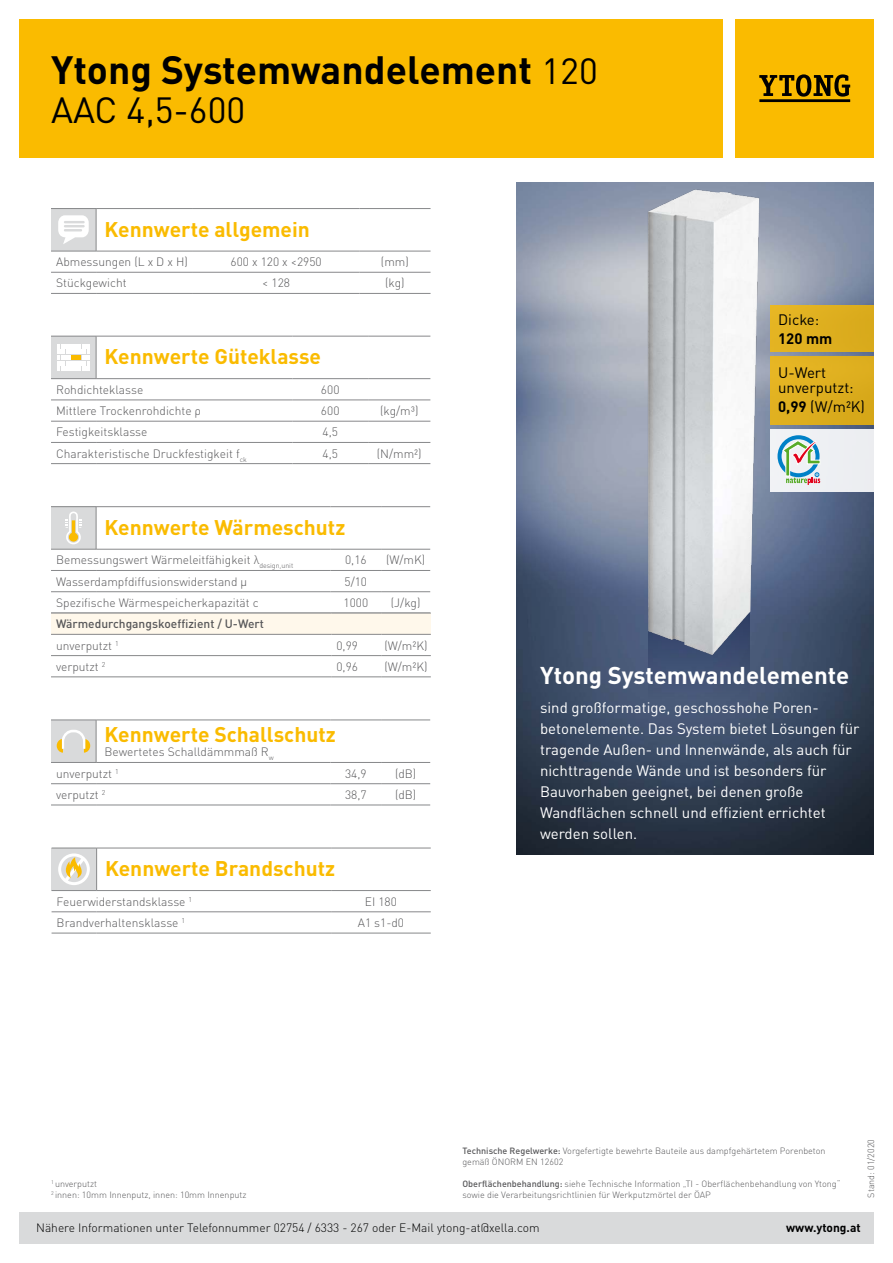
<style>
.page{position:relative;width:893px;height:1263px;background:#fff}
.page>*{position:absolute;margin:0;border:0;box-sizing:border-box;transform-origin:0 0}
.t1{font:700 39px "DIN Pro";color:#000}
.t2{font:36px "DIN Pro";color:#000}
.t3{font:700 24px "DIN Pro";color:#fff}
.t4{font:700 21px "DIN Pro";color:#fabb00}
.t5{font:15px/21px "DIN Pro";color:#fff}
.t6{font:15px/15px "DIN Pro";color:#000}
.t7{font:700 15px "DIN Pro";color:#000}
.t8{font:300 12px/21.8px "DIN Pro";color:#58585a}
.t9{font:300 12px "DIN Pro";color:#000}
.t10{font:500 12px/21.3px "DIN Pro";color:#58585a}
.t11{font:700 12px "DIN Pro";color:#000}
.t12{font:300 9px/10.8px "DIN Pro";color:#58585a}
.s1{font-weight:400;font-size:36px}
.s2{font-weight:300}
.s3{font-weight:700}
.s4{font-weight:500}
</style>
<div class="page">
<div style="left:19px;top:19px;width:704px;height:138px;background:#fabb00"></div>
<div style="left:736px;top:19px;width:138px;height:138px;background:#fabb00"></div>
<svg style="left:759px;top:74px;width:91px;height:23px"></svg>
<hr style="left:759px;top:99px;width:91px;height:3px;background:#000">
<div style="left:19px;top:1212px;width:855px;height:32px;background:#d9dadb"></div>
<svg style="left:51px;top:337px;width:379px;height:84px"></svg>
<hr style="left:51px;top:336px;width:45px;height:1px;background:#87888a">
<hr style="left:96px;top:336px;width:196px;height:1px;background:#87888a">
<hr style="left:292px;top:336px;width:76px;height:1px;background:#87888a">
<hr style="left:368px;top:336px;width:62px;height:1px;background:#87888a">
<hr style="left:51px;top:378px;width:45px;height:1px;background:#87888a">
<hr style="left:96px;top:378px;width:196px;height:1px;background:#87888a">
<hr style="left:292px;top:378px;width:76px;height:1px;background:#87888a">
<hr style="left:368px;top:378px;width:62px;height:1px;background:#87888a">
<hr style="left:51px;top:400px;width:45px;height:1px;background:#87888a">
<hr style="left:96px;top:400px;width:196px;height:1px;background:#87888a">
<hr style="left:292px;top:400px;width:76px;height:1px;background:#87888a">
<hr style="left:368px;top:400px;width:62px;height:1px;background:#87888a">
<hr style="left:51px;top:421px;width:45px;height:1px;background:#87888a">
<hr style="left:96px;top:421px;width:196px;height:1px;background:#87888a">
<hr style="left:292px;top:421px;width:76px;height:1px;background:#87888a">
<hr style="left:368px;top:421px;width:62px;height:1px;background:#87888a">
<hr style="left:51px;top:442px;width:45px;height:1px;background:#87888a">
<hr style="left:96px;top:442px;width:196px;height:1px;background:#87888a">
<hr style="left:292px;top:442px;width:76px;height:1px;background:#87888a">
<hr style="left:368px;top:442px;width:62px;height:1px;background:#87888a">
<hr style="left:51px;top:463px;width:45px;height:1px;background:#87888a">
<hr style="left:96px;top:463px;width:196px;height:1px;background:#87888a">
<hr style="left:292px;top:463px;width:76px;height:1px;background:#87888a">
<hr style="left:368px;top:463px;width:62px;height:1px;background:#87888a">
<hr style="left:96px;top:336px;width:1px;height:42px;background:#87888a">
<svg style="left:58px;top:344px;width:31px;height:27px"></svg>
<hr style="left:51px;top:506px;width:45px;height:1px;background:#87888a">
<hr style="left:96px;top:506px;width:235px;height:1px;background:#87888a">
<hr style="left:331px;top:506px;width:50px;height:1px;background:#87888a">
<hr style="left:381px;top:506px;width:49px;height:1px;background:#87888a">
<svg style="left:51px;top:507px;width:379px;height:106px"></svg>
<hr style="left:52px;top:933px;width:45px;height:1px;background:#87888a">
<hr style="left:97px;top:933px;width:234px;height:1px;background:#87888a">
<hr style="left:331px;top:933px;width:100px;height:1px;background:#87888a">
<svg style="left:52px;top:848px;width:379px;height:85px"></svg>
<div style="left:51px;top:613px;width:380px;height:21px;background:#fff8eb"></div>
<svg style="left:51px;top:656px;width:380px;height:21px"></svg>
<hr style="left:51px;top:613px;width:280px;height:1px;background:#87888a">
<hr style="left:331px;top:613px;width:50px;height:1px;background:#87888a">
<hr style="left:381px;top:613px;width:50px;height:1px;background:#87888a">
<hr style="left:51px;top:634px;width:280px;height:1px;background:#87888a">
<hr style="left:331px;top:634px;width:50px;height:1px;background:#87888a">
<hr style="left:381px;top:634px;width:50px;height:1px;background:#87888a">
<hr style="left:51px;top:655px;width:280px;height:1px;background:#87888a">
<hr style="left:331px;top:655px;width:50px;height:1px;background:#87888a">
<hr style="left:381px;top:655px;width:50px;height:1px;background:#87888a">
<hr style="left:51px;top:677px;width:280px;height:1px;background:#87888a">
<hr style="left:331px;top:677px;width:50px;height:1px;background:#87888a">
<hr style="left:381px;top:677px;width:50px;height:1px;background:#87888a">
<hr style="left:51px;top:805px;width:45px;height:1px;background:#87888a">
<hr style="left:96px;top:805px;width:235px;height:1px;background:#87888a">
<hr style="left:331px;top:805px;width:50px;height:1px;background:#87888a">
<hr style="left:381px;top:805px;width:49px;height:1px;background:#87888a">
<svg style="left:51px;top:720px;width:379px;height:85px"></svg>
<hr style="left:51px;top:208px;width:45px;height:1px;background:#87888a">
<hr style="left:96px;top:208px;width:97px;height:1px;background:#87888a">
<hr style="left:193px;top:208px;width:166px;height:1px;background:#87888a">
<hr style="left:359px;top:208px;width:72px;height:1px;background:#87888a">
<hr style="left:51px;top:293px;width:45px;height:1px;background:#87888a">
<hr style="left:96px;top:293px;width:97px;height:1px;background:#87888a">
<hr style="left:193px;top:293px;width:166px;height:1px;background:#87888a">
<hr style="left:359px;top:293px;width:72px;height:1px;background:#87888a">
<svg style="left:51px;top:209px;width:380px;height:64px"></svg>
<img style="left:516px;top:183px;width:358px;height:672px">
<div style="left:771px;top:305px;width:103px;height:47px;background:#deaf1f"></div>
<div style="left:771px;top:356px;width:103px;height:69px;background:#deaf1f"></div>
<div style="left:771px;top:429px;width:103px;height:62px;background:#edeff2"></div>
<div style="left:777px;top:435px;width:42px;height:42px;border:4px solid #0081c7;border-radius:50%"></div>
<svg style="left:782px;top:440px;width:38px;height:44px"></svg>
<div style="left:648px;top:607px;width:102px;height:92px;background:#455476"></div>
<img style="left:627px;top:186px;width:149px;height:478px">
<h1 class="t1" style="left:51px;top:38px;width:548px">Ytong Systemwandelement <span class="s1">120</span></h1>
<h2 class="t2" style="left:51px;top:82px;width:196px">AAC 4,5-600</h2>
<h3 class="t4" style="left:105px;top:211px;width:207px">Kennwerte allgemein</h3>
<p class="t8" style="left:56px;top:251px;width:133px">Abmessungen (L x D x H)</p>
<p class="t8" style="left:231px;top:251px;width:93px">600 x 120 x &lt;2950</p>
<p class="t8" style="left:381px;top:251px;width:29px">(mm)</p>
<p class="t8" style="left:56px;top:272px;width:72px">Stückgewicht</p>
<p class="t8" style="left:262px;top:272px;width:29px">&lt; 128</p>
<p class="t8" style="left:385px;top:272px;width:21px">(kg)</p>
<h3 class="t4" style="left:105px;top:339px;width:218px">Kennwerte Güteklasse</h3>
<p class="t8" style="left:56px;top:378px;width:89px">Rohdichteklasse</p>
<p class="t8" style="left:321px;top:378px;width:20px">600</p>
<p class="t8" style="left:56px;top:399px;width:146px">Mittlere Trockenrohdichte ρ</p>
<p class="t8" style="left:321px;top:399px;width:20px">600</p>
<p class="t8" style="left:380px;top:399px;width:40px">(kg/m³)</p>
<p class="t8" style="left:56px;top:421px;width:93px">Festigkeitsklasse</p>
<p class="t8" style="left:323px;top:421px;width:17px">4,5</p>
<p class="t8" style="left:56px;top:442px;width:192px">Charakteristische Druckfestigkeit f<sub>ck</sub></p>
<p class="t8" style="left:323px;top:442px;width:17px">4,5</p>
<p class="t8" style="left:377px;top:442px;width:46px">(N/mm²)</p>
<h3 class="t4" style="left:105px;top:510px;width:242px">Kennwerte Wärmeschutz</h3>
<p class="t8" style="left:56px;top:549px;width:239px">Bemessungswert Wärmeleitfähigkeit λ<sub>design,unit</sub></p>
<p class="t8" style="left:345px;top:549px;width:23px">0,16</p>
<p class="t8" style="left:386px;top:549px;width:41px">(W/mK)</p>
<p class="t8" style="left:56px;top:570px;width:193px">Wasserdampfdiffusionswiderstand µ</p>
<p class="t8" style="left:345px;top:570px;width:24px">5/10</p>
<p class="t8" style="left:56px;top:591px;width:204px">Spezifische Wärmespeicherkapazität c</p>
<p class="t8" style="left:344px;top:591px;width:26px">1000</p>
<p class="t8" style="left:391px;top:591px;width:31px">(J/kg)</p>
<p class="t10" style="left:56px;top:613px;width:209px">Wärmedurchgangskoeffizient / U-Wert <span class="s2">unverputzt</span> <sup>1</sup></p>
<p class="t8" style="left:336px;top:634px;width:23px">0,99</p>
<p class="t8" style="left:384px;top:634px;width:45px">(W/m²K)</p>
<p class="t8" style="left:56px;top:655px;width:51px">verputzt <sup>2</sup></p>
<p class="t8" style="left:336px;top:655px;width:23px">0,96</p>
<p class="t8" style="left:384px;top:655px;width:45px">(W/m²K)</p>
<h3 class="t4" style="left:105px;top:717px;width:233px">Kennwerte Schallschutz</h3>
<p class="t8" style="left:56px;top:740px;width:219px;text-indent:48px">Bewertetes Schalldämmmaß R<sub>w </sub>unverputzt <sup>1</sup></p>
<p class="t8" style="left:345px;top:762px;width:23px">34,9</p>
<p class="t8" style="left:395px;top:762px;width:23px">(dB)</p>
<p class="t8" style="left:56px;top:783px;width:51px">verputzt <sup>2</sup></p>
<p class="t8" style="left:345px;top:783px;width:23px">38,7</p>
<p class="t8" style="left:395px;top:783px;width:23px">(dB)</p>
<h3 class="t4" style="left:105px;top:851px;width:232px">Kennwerte Brandschutz</h3>
<p class="t8" style="left:57px;top:890px;width:137px">Feuerwiderstandsklasse <sup>1</sup></p>
<p class="t8" style="left:365px;top:890px;width:34px">EI 180</p>
<p class="t8" style="left:57px;top:911px;width:130px">Brandverhaltensklasse <sup>1</sup></p>
<p class="t8" style="left:358px;top:911px;width:48px">A1 s1-d0</p>
<p class="t6" style="left:778px;top:310px;width:43px">Dicke:</p>
<p class="t7" style="left:778px;top:326px;width:56px">120 mm</p>
<p class="t6" style="left:778px;top:364px;width:77px">U-Wert unverputzt:</p>
<p class="t6" style="left:778px;top:398px;width:88px"><span class="s3">0,99</span> (W/m²K)</p>
<h3 class="t3" style="left:540px;top:655px;width:311px">Ytong Systemwandelemente</h3>
<p class="t5" style="left:540px;top:696px;width:321px">sind großformatige, geschosshohe Poren&shy;betonelemente. Das System bietet Lösungen für tragende Außen- und Innenwände, als auch für nichttragende Wände und ist besonders für Bauvorhaben geeignet, bei denen große Wandflächen schnell und effizient errichtet werden sollen.</p>
<p class="t12" style="left:51px;top:1178px;width:197px"><sup>1</sup> unverputzt<br><sup>2</sup> innen: 10mm Innenputz, innen: 10mm Innenputz</p>
<p class="t12" style="left:462px;top:1145px;width:365px"><span class="s4">Technische Regelwerke:</span> Vorgefertigte bewehrte Bauteile aus dampfgehärtetem Porenbeton gemäß ÖNORM EN 12602</p>
<p class="t12" style="left:462px;top:1178px;width:379px"><span class="s4">Oberflächenbehandlung:</span> siehe Technische Information „TI - Oberflächenbehandlung von Ytong“ sowie die Verarbeitungsrichtlinien für Werkputzmörtel der ÖAP</p>
<p class="t12" style="left:865px;top:1197px;width:60px;rotate:-90deg">Stand: 01/2020</p>
<p class="t9" style="left:36px;top:1219px;width:505px">Nähere Informationen unter Telefonnummer 02754 / 6333 - 267 oder E-Mail ytong-at@xella.com</p>
<p class="t11" style="left:786px;top:1217px;width:76px">www.ytong.at</p>
</div>
